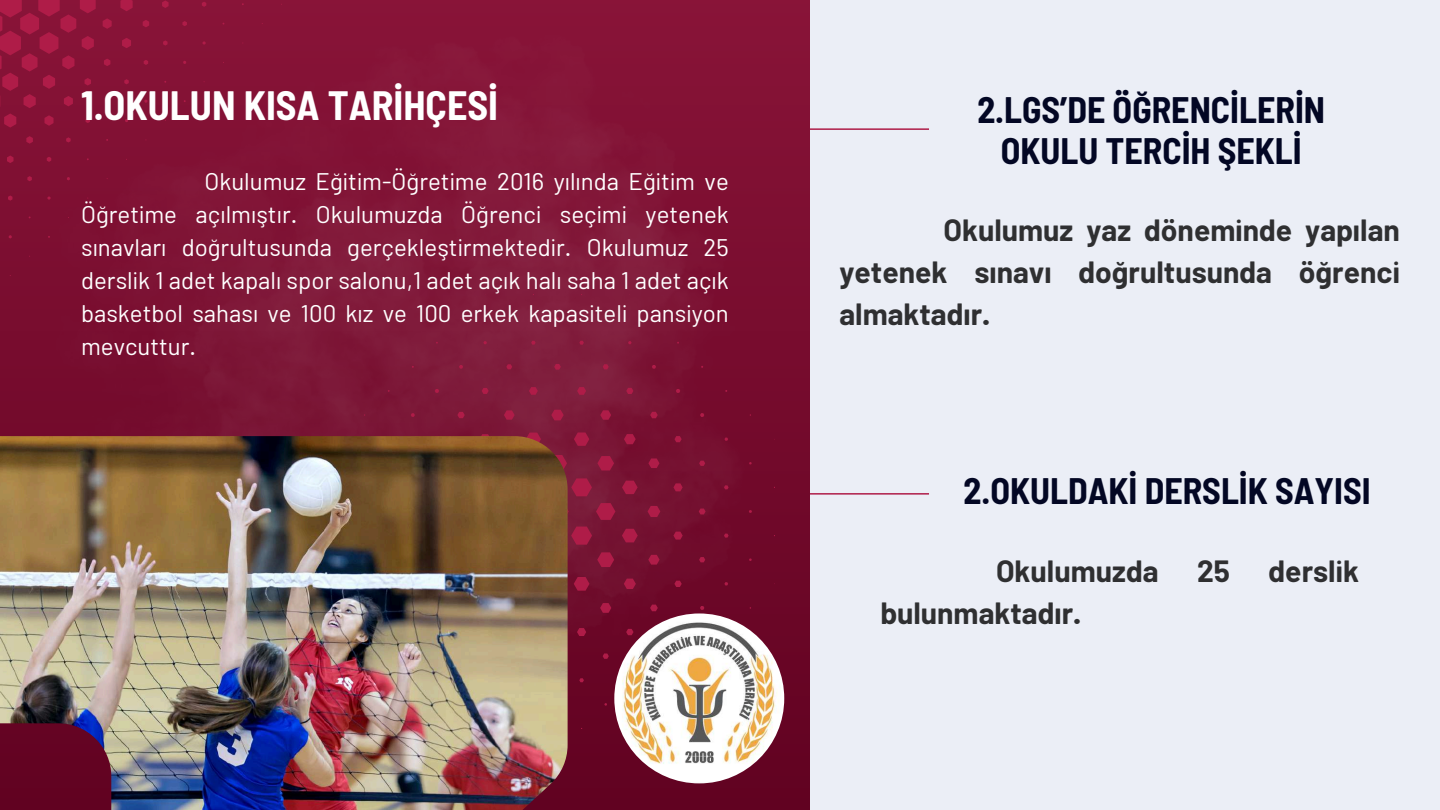
<style>
.page{position:relative;width:1440px;height:810px;background:#ebeef6}
.page>*{position:absolute;margin:0;border:0;box-sizing:border-box;transform-origin:0 0}
.t1{font:700 semi-condensed 40px "Barlow";color:#fff}
.t2{font:700 semi-condensed 36px/40.5px "Barlow";color:#030724;text-align:center}
.t3{font:700 30px/42px "Barlow";color:#000}
.t4{font:24px/33px "Barlow";color:#fff;text-align:justify}
</style>
<div class="page">
<div style="left:0;top:0;width:810px;height:810px;background:linear-gradient(to bottom,#881338,#620322)"></div>
<img style="left:35px;top:35px;width:740px;height:717px">
<hr style="left:810px;top:128px;width:119px;height:2px;background:#af1c48">
<hr style="left:810px;top:493px;width:119px;height:2px;background:#af1c48">
<svg style="left:203px;top:41px;width:3px;height:4px"></svg>
<svg style="left:144px;top:99px;width:3px;height:4px"></svg>
<svg style="left:48px;top:196px;width:3px;height:4px"></svg>
<svg style="left:9px;top:235px;width:3px;height:4px"></svg>
<svg style="left:202px;top:2px;width:4px;height:5px"></svg>
<svg style="left:182px;top:21px;width:5px;height:5px"></svg>
<svg style="left:163px;top:40px;width:5px;height:6px"></svg>
<svg style="left:144px;top:60px;width:4px;height:5px"></svg>
<svg style="left:124px;top:79px;width:5px;height:5px"></svg>
<svg style="left:105px;top:99px;width:4px;height:5px"></svg>
<svg style="left:66px;top:137px;width:5px;height:5px"></svg>
<svg style="left:47px;top:157px;width:4px;height:5px"></svg>
<svg style="left:27px;top:176px;width:5px;height:5px"></svg>
<svg style="left:8px;top:195px;width:4px;height:6px"></svg>
<svg style="left:162px;top:0;width:7px;height:8px"></svg>
<svg style="left:143px;top:20px;width:6px;height:7px"></svg>
<svg style="left:122px;top:38px;width:9px;height:10px"></svg>
<svg style="left:104px;top:59px;width:6px;height:7px"></svg>
<svg style="left:26px;top:136px;width:7px;height:8px"></svg>
<svg style="left:7px;top:156px;width:7px;height:7px"></svg>
<svg style="left:120px;top:0;width:13px;height:11px"></svg>
<svg style="left:103px;top:18px;width:9px;height:11px"></svg>
<svg style="left:0;top:0;width:96px;height:128px;background:#90143a"></svg>
<svg style="left:628px;top:341px;width:4px;height:3px"></svg>
<svg style="left:652px;top:365px;width:4px;height:4px"></svg>
<svg style="left:676px;top:389px;width:4px;height:4px"></svg>
<svg style="left:700px;top:413px;width:4px;height:4px"></svg>
<svg style="left:724px;top:438px;width:4px;height:3px"></svg>
<svg style="left:579px;top:341px;width:5px;height:4px"></svg>
<svg style="left:603px;top:364px;width:6px;height:5px"></svg>
<svg style="left:626px;top:388px;width:7px;height:6px"></svg>
<svg style="left:650px;top:412px;width:8px;height:6px"></svg>
<svg style="left:675px;top:436px;width:7px;height:6px"></svg>
<svg style="left:699px;top:461px;width:6px;height:5px"></svg>
<svg style="left:724px;top:485px;width:5px;height:4px"></svg>
<svg style="left:531px;top:341px;width:5px;height:4px"></svg>
<svg style="left:554px;top:364px;width:7px;height:6px"></svg>
<svg style="left:577px;top:387px;width:9px;height:8px"></svg>
<svg style="left:600px;top:410px;width:11px;height:10px"></svg>
<svg style="left:624px;top:434px;width:12px;height:10px"></svg>
<svg style="left:648px;top:458px;width:11px;height:10px"></svg>
<svg style="left:673px;top:483px;width:10px;height:8px"></svg>
<svg style="left:699px;top:509px;width:7px;height:5px"></svg>
<svg style="left:724px;top:534px;width:5px;height:4px"></svg>
<svg style="left:483px;top:341px;width:4px;height:3px"></svg>
<svg style="left:506px;top:364px;width:6px;height:5px"></svg>
<svg style="left:529px;top:387px;width:9px;height:8px"></svg>
<svg style="left:551px;top:410px;width:13px;height:10px"></svg>
<svg style="left:574px;top:432px;width:15px;height:14px"></svg>
<svg style="left:597px;top:456px;width:17px;height:14px"></svg>
<svg style="left:622px;top:481px;width:16px;height:13px"></svg>
<svg style="left:648px;top:506px;width:12px;height:11px"></svg>
<svg style="left:673px;top:532px;width:10px;height:8px"></svg>
<svg style="left:699px;top:557px;width:6px;height:5px"></svg>
<svg style="left:724px;top:582px;width:4px;height:3px"></svg>
<svg style="left:459px;top:365px;width:4px;height:4px"></svg>
<svg style="left:482px;top:388px;width:7px;height:6px"></svg>
<svg style="left:504px;top:410px;width:11px;height:10px"></svg>
<svg style="left:526px;top:433px;width:15px;height:3px"></svg>
<svg style="left:571px;top:478px;width:21px;height:18px"></svg>
<svg style="left:596px;top:503px;width:19px;height:17px"></svg>
<svg style="left:622px;top:529px;width:16px;height:13px"></svg>
<svg style="left:648px;top:555px;width:12px;height:10px"></svg>
<svg style="left:674px;top:581px;width:8px;height:6px"></svg>
<svg style="left:700px;top:606px;width:4px;height:4px"></svg>
<svg style="left:435px;top:389px;width:4px;height:4px"></svg>
<svg style="left:457px;top:412px;width:8px;height:6px"></svg>
<svg style="left:479px;top:434px;width:12px;height:2px"></svg>
<svg style="left:567px;top:502px;width:2px;height:19px"></svg>
<svg style="left:571px;top:527px;width:21px;height:18px"></svg>
<svg style="left:597px;top:552px;width:17px;height:15px"></svg>
<svg style="left:624px;top:579px;width:12px;height:10px"></svg>
<svg style="left:650px;top:605px;width:8px;height:6px"></svg>
<svg style="left:411px;top:413px;width:4px;height:4px"></svg>
<svg style="left:574px;top:577px;width:16px;height:14px"></svg>
<svg style="left:600px;top:603px;width:11px;height:10px"></svg>
<svg style="left:626px;top:629px;width:8px;height:6px"></svg>
<svg style="left:577px;top:628px;width:9px;height:8px"></svg>
<svg style="left:603px;top:653px;width:6px;height:6px"></svg>
<svg style="left:579px;top:678px;width:5px;height:4px"></svg>
<img style="left:0;top:436px;width:567px;height:374px">
<img style="left:614px;top:613px;width:170px;height:170px;border-radius:50%">
<h1 class="t1" style="left:81px;top:80px;width:419px">1.OKULUN KISA TARİHÇESİ</h1>
<p class="t4" style="left:81px;top:164px;width:649px;text-indent:123px">Okulumuz Eğitim-Öğretime 2016 yılında Eğitim ve Öğretime açılmıştır. Okulumuzda Öğrenci seçimi yetenek sınavları doğrultusunda gerçekleştirmektedir. Okulumuz 25 derslik 1 adet kapalı spor salonu,1 adet açık halı saha 1 adet açık basketbol sahası ve 100 kız ve 100 erkek kapasiteli pansiyon mevcuttur.</p>
<h2 class="t2" style="left:977px;top:89px;width:349px">2.LGS’DE ÖĞRENCİLERİN<br>OKULU TERCİH ŞEKLİ</h2>
<p class="t3" style="left:839px;top:208px;width:562px;text-indent:104px">Okulumuz yaz dönem nde yapılan yetenek sınavı doğrultusunda öğrenc almaktadır.</p>
<h2 class="t2" style="left:964px;top:470px;width:409px">2.OKULDAKİ DERSLİK SAYISI</h2>
<p class="t3" style="left:996px;top:549px;width:164px">Okulumuzda</p>
<p class="t3" style="left:1197px;top:549px;width:34px">25</p>
<p class="t3" style="left:1269px;top:549px;width:92px">dersl k</p>
<p class="t3" style="left:880px;top:591px;width:202px">bulunmaktadır.</p>
</div>
